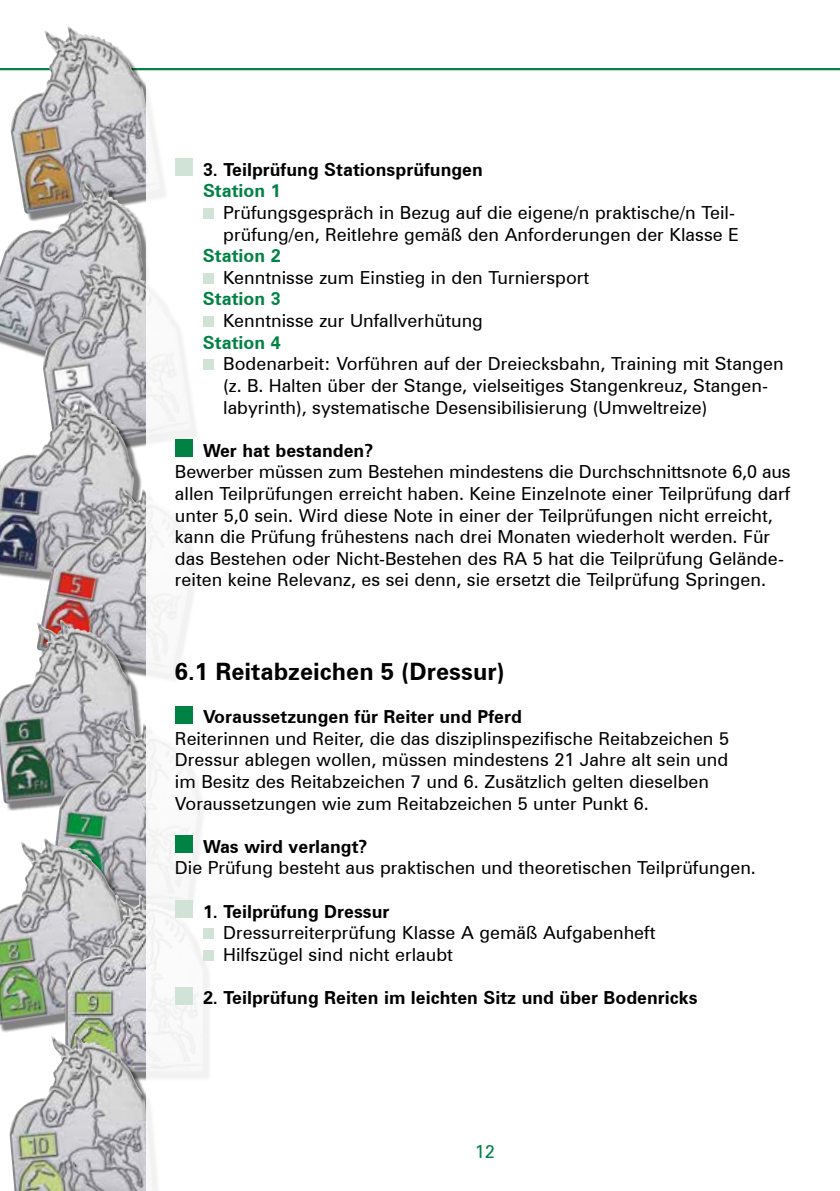
<style>
.page{position:relative;width:840px;height:1191px;background:#fff}
.page>*{position:absolute;margin:0;border:0;box-sizing:border-box;transform-origin:0 0}
.t1{font:700 24px "Zurich BT";color:#000}
.t2{font:18px/21.6px "Zurich BT";color:#000}
.t3{font:700 18px "Zurich BT";color:#000}
.t4{font:700 18px "Zurich BT";color:#008244}
.t5{font:18px "Zurich BT";color:#008244}
</style>
<div class="page">
<hr style="left:0;top:68px;width:839px;height:2px;background:#008244">
<img style="left:11px;top:26px;width:149px;height:155px">
<img style="left:0;top:178px;width:143px;height:180px">
<img style="left:43px;top:264px;width:103px;height:183px">
<div style="left:0;top:399px;width:142px;height:191px;background:#000;opacity:.5"></div>
<img style="left:0;top:396px;width:134px;height:186px">
<img style="left:37px;top:485px;width:109px;height:138px">
<div style="left:0;top:623px;width:149px;height:188px;background:#000;opacity:.5"></div>
<img style="left:0;top:619px;width:141px;height:184px">
<img style="left:50px;top:721px;width:96px;height:173px">
<div style="left:0;top:841px;width:141px;height:192px;background:#000;opacity:.5"></div>
<img style="left:0;top:838px;width:133px;height:186px">
<img style="left:65px;top:894px;width:81px;height:140px">
<img style="left:9px;top:1034px;width:137px;height:157px">
<div style="left:146px;top:73px;width:693px;height:1118px;background:#fff"></div>
<div style="left:175px;top:159px;width:17px;height:17px;background:#d1e3d6"></div>
<div style="left:203px;top:208px;width:11px;height:11px;background:#d1e3d6"></div>
<div style="left:203px;top:273px;width:11px;height:11px;background:#d1e3d6"></div>
<div style="left:203px;top:316px;width:11px;height:11px;background:#d1e3d6"></div>
<div style="left:203px;top:359px;width:11px;height:11px;background:#d1e3d6"></div>
<div style="left:175px;top:440px;width:17px;height:17px;background:#008244"></div>
<div style="left:175px;top:706px;width:17px;height:17px;background:#008244"></div>
<div style="left:175px;top:836px;width:17px;height:17px;background:#008244"></div>
<div style="left:175px;top:900px;width:17px;height:17px;background:#d1e3d6"></div>
<div style="left:203px;top:928px;width:11px;height:11px;background:#d1e3d6"></div>
<div style="left:203px;top:950px;width:11px;height:11px;background:#d1e3d6"></div>
<div style="left:175px;top:987px;width:17px;height:17px;background:#d1e3d6"></div>
<p class="t3" style="left:203px;top:158px;width:281px">3. Teilprüfung Stationsprüfungen</p>
<p class="t4" style="left:203px;top:180px;width:79px">Station 1</p>
<p class="t2" style="left:223px;top:202px;width:517px">Prüfungsgespräch in Bezug auf die eigene/n praktische/n Teil&shy;prüfung/en, Reitlehre gemäß den Anforderungen der Klasse E</p>
<p class="t4" style="left:203px;top:245px;width:79px">Station 2</p>
<p class="t2" style="left:223px;top:266px;width:367px">Kenntnisse zum Einstieg in den Turniersport</p>
<p class="t4" style="left:203px;top:288px;width:79px">Station 3</p>
<p class="t2" style="left:223px;top:310px;width:261px">Kenntnisse zur Unfallverhütung</p>
<p class="t4" style="left:203px;top:331px;width:79px">Station 4</p>
<p class="t2" style="left:223px;top:353px;width:561px">Bodenarbeit: Vorführen auf der Dreiecksbahn, Training mit Stangen (z. B. Halten über der Stange, vielseitiges Stangenkreuz, Stangen&shy;labyrinth), systematische Desensibilisierung (Umweltreize)</p>
<p class="t3" style="left:203px;top:439px;width:172px">Wer hat bestanden?</p>
<p class="t2" style="left:175px;top:461px;width:617px">Bewerber müssen zum Bestehen mindestens die Durchschnittsnote 6,0 aus allen Teilprüfungen erreicht haben. Keine Einzelnote einer Teilprüfung darf unter 5,0 sein. Wird diese Note in einer der Teilprüfungen nicht erreicht, kann die Prüfung frühestens nach drei Monaten wiederholt werden. Für das Bestehen oder Nicht-Bestehen des RA 5 hat die Teilprüfung Gelände&shy;reiten keine Relevanz, es sei denn, sie ersetzt die Teilprüfung Springen.</p>
<h1 class="t1" style="left:175px;top:657px;width:331px">6.1 Reitabzeichen 5 (Dressur)</h1>
<p class="t3" style="left:203px;top:706px;width:320px">Voraussetzungen für Reiter und Pferd</p>
<p class="t2" style="left:175px;top:727px;width:555px">Reiterinnen und Reiter, die das disziplinspezifische Reitabzeichen 5<br>Dressur ablegen wollen, müssen mindestens 21 Jahre alt sein und im Besitz des Reitabzeichen 7 und 6. Zusätzlich gelten dieselben Voraussetzungen wie zum Reitabzeichen 5 unter Punkt 6.</p>
<p class="t3" style="left:203px;top:835px;width:166px">Was wird verlangt?</p>
<p class="t2" style="left:175px;top:857px;width:582px">Die Prüfung besteht aus praktischen und theoretischen Teilprüfungen.</p>
<p class="t3" style="left:203px;top:900px;width:188px">1. Teilprüfung Dressur</p>
<p class="t2" style="left:223px;top:922px;width:433px">Dressurreiterprüfung Klasse A gemäß Aufgabenheft<br>Hilfszügel sind nicht erlaubt</p>
<p class="t3" style="left:203px;top:986px;width:496px">2. Teilprüfung Reiten im leichten Sitz und über Bodenricks</p>
<p class="t5" style="left:474px;top:1140px;width:21px">12</p>
</div>
